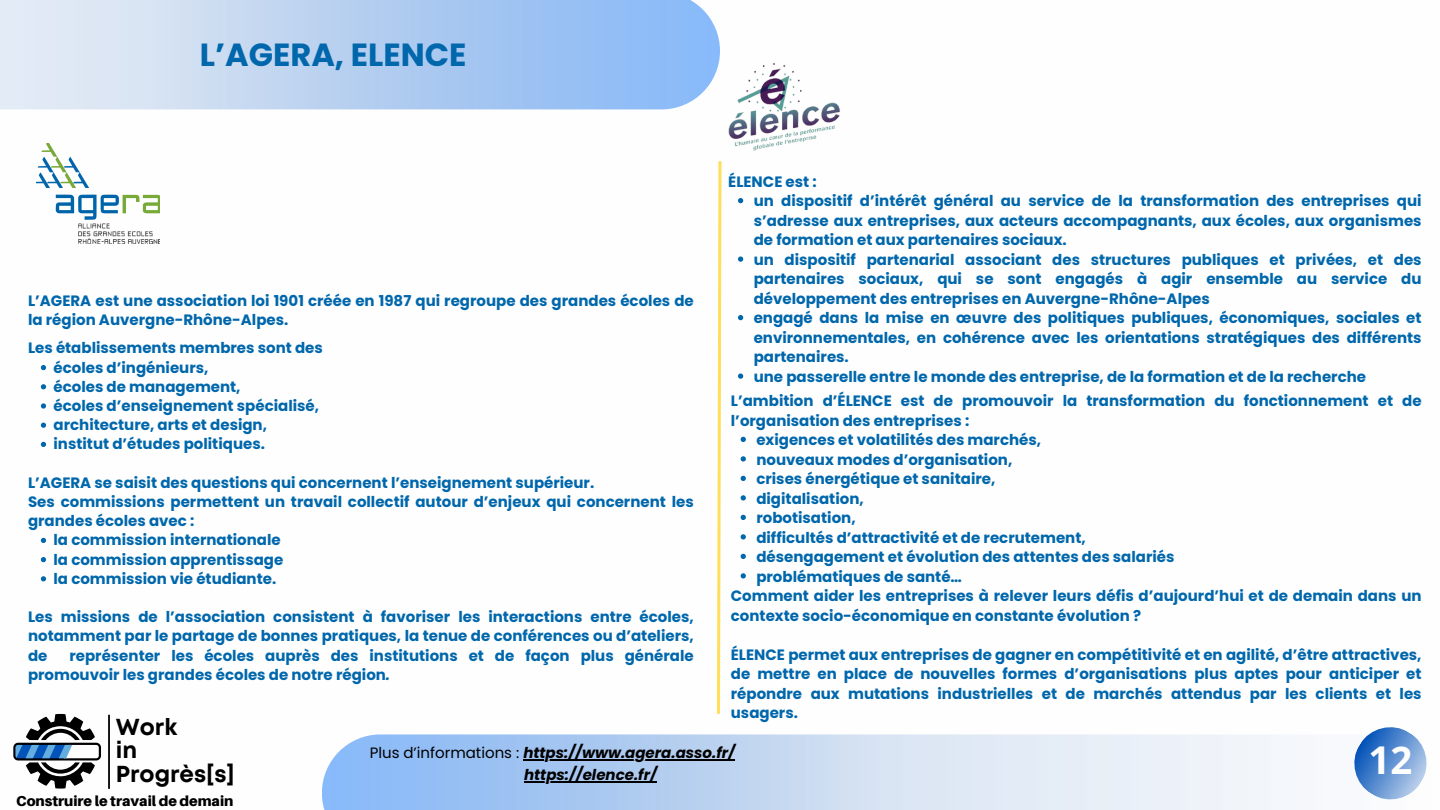
<style>
.page{position:relative;width:1440px;height:810px;background:#fff}
.page>*{position:absolute;margin:0;border:0;box-sizing:border-box;transform-origin:0 0}
.t1{font:700 38.3px "Open Sans";color:#fefefe}
.t2{font:700 32px "Poppins";color:#0067ac}
.t3{font:700 23.1px/23.6px "Mont";color:#000}
.t4{font:700 15px/19.5px "Poppins";color:#0067ac}
.t5{font:italic 700 15px "Poppins";color:#000}
.t6{font:900 14.4px "Aileron";color:#000}
.s1{font-style:italic}
.s2{font-weight:400;font-style:normal}
</style>
<div class="page">
<svg style="left:13px;top:743px;width:88px;height:18px"></svg>
<svg style="left:16px;top:714px;width:83px;height:75px"></svg>
<hr style="left:108px;top:715px;width:2px;height:74px;background:#000">
<div style="left:322px;top:734px;width:1118px;height:76px;background:linear-gradient(to right,#8db7ec,#fffffb)"></div>
<img style="left:36px;top:143px;width:124px;height:100px">
<div style="left:0;top:0;width:720px;height:109px;background:linear-gradient(to right,#e6ebf1,#8ab8f4)"></div>
<svg style="left:41px;top:365px;width:5px;height:5px"></svg>
<svg style="left:41px;top:384px;width:5px;height:5px"></svg>
<svg style="left:41px;top:403px;width:5px;height:6px"></svg>
<svg style="left:41px;top:423px;width:5px;height:5px"></svg>
<svg style="left:41px;top:442px;width:5px;height:5px"></svg>
<svg style="left:41px;top:538px;width:5px;height:5px"></svg>
<svg style="left:41px;top:557px;width:5px;height:5px"></svg>
<svg style="left:41px;top:576px;width:5px;height:5px"></svg>
<svg style="left:717px;top:161px;width:5px;height:553px"></svg>
<img style="left:728px;top:63px;width:112px;height:88px">
<svg style="left:741px;top:437px;width:5px;height:5px"></svg>
<svg style="left:741px;top:456px;width:5px;height:6px"></svg>
<svg style="left:741px;top:476px;width:5px;height:5px"></svg>
<svg style="left:741px;top:495px;width:5px;height:6px"></svg>
<svg style="left:741px;top:515px;width:5px;height:5px"></svg>
<svg style="left:741px;top:534px;width:5px;height:6px"></svg>
<svg style="left:741px;top:554px;width:5px;height:5px"></svg>
<svg style="left:741px;top:573px;width:5px;height:6px"></svg>
<svg style="left:738px;top:198px;width:5px;height:5px"></svg>
<svg style="left:738px;top:256px;width:5px;height:6px"></svg>
<svg style="left:738px;top:315px;width:5px;height:5px"></svg>
<svg style="left:738px;top:374px;width:5px;height:5px"></svg>
<svg style="left:1349px;top:727px;width:83px;height:77px"></svg>
<hr style="left:523px;top:759px;width:212px;height:1px;background:#000">
<hr style="left:524px;top:781px;width:133px;height:1px;background:#000">
<p class="t2" style="left:200px;top:33px;width:268px">L’AGERA, ELENCE</p>
<p class="t4" style="left:728px;top:172px;width:90px">ÉLENCE est :</p>
<p class="t4" style="left:754px;top:191px;width:669px;text-align:justify">un dispositif d’intérêt général au service de la transformation des entreprises qui s’adresse aux entreprises, aux acteurs accompagnants, aux écoles, aux organismes de formation et aux partenaires sociaux.</p>
<p class="t4" style="left:754px;top:250px;width:669px;text-align:justify">un dispositif partenarial associant des structures publiques et privées, et des partenaires sociaux, qui se sont engagés à agir ensemble au service du développement des entreprises en Auvergne-Rhône-Alpes</p>
<p class="t4" style="left:754px;top:308px;width:669px;text-align:justify">engagé dans la mise en œuvre des politiques publiques, économiques, sociales et environnementales, en cohérence avec les orientations stratégiques des différents partenaires.</p>
<p class="t4" style="left:754px;top:367px;width:614px">une passerelle entre le monde des entreprise, de la formation et de la recherche</p>
<p class="t4" style="left:28px;top:291px;width:667px">L’AGERA est une association loi 1901 créée en 1987 qui regroupe des grandes écoles de la région Auvergne-Rhône-Alpes.</p>
<p class="t4" style="left:28px;top:338px;width:296px">Les établissements membres sont des</p>
<h3 class="t4" style="left:54px;top:358px;width:156px">écoles d’ingénieurs,</h3>
<p class="t4" style="left:54px;top:377px;width:189px">écoles de management,</p>
<p class="t4" style="left:54px;top:396px;width:267px">écoles d’enseignement spécialisé,</p>
<p class="t4" style="left:54px;top:415px;width:215px">architecture, arts et design,</p>
<p class="t4" style="left:54px;top:434px;width:213px">institut d’études politiques.</p>
<h3 class="t4" style="left:28px;top:473px;width:667px;line-height:19.2px">L’AGERA se saisit des questions qui concernent l’enseignement supérieur.<br>Ses commissions permettent un travail collectif autour d’enjeux qui concernent les grandes écoles avec :</h3>
<h3 class="t4" style="left:54px;top:530px;width:229px">la commission internationale</h3>
<p class="t4" style="left:54px;top:550px;width:231px">la commission apprentissage</p>
<p class="t4" style="left:54px;top:569px;width:224px">la commission vie étudiante.</p>
<p class="t4" style="left:28px;top:607px;width:667px;line-height:19.2px;text-align:justify">Les missions de l’association consistent à favoriser les interactions entre écoles, notamment par le partage de bonnes pratiques, la tenue de conférences ou d’ateliers, de</p>
<p class="t4" style="left:731px;top:391px;width:692px">L’ambition d’ÉLENCE est de promouvoir la transformation du fonctionnement et de l’organisation des entreprises :</p>
<p class="t4" style="left:756px;top:430px;width:286px">exigences et volatilités des marchés,</p>
<h3 class="t4" style="left:756px;top:450px;width:257px">nouveaux modes d’organisation,</h3>
<p class="t4" style="left:756px;top:469px;width:241px">crises énergétique et sanitaire,</p>
<p class="t4" style="left:756px;top:489px;width:109px">digitalisation,</p>
<p class="t4" style="left:756px;top:508px;width:101px">robotisation,</p>
<h3 class="t4" style="left:756px;top:528px;width:331px">difficultés d’attractivité et de recrutement,</h3>
<h3 class="t4" style="left:756px;top:547px;width:420px">désengagement et évolution des attentes des salariés</h3>
<p class="t4" style="left:756px;top:567px;width:207px">problématiques de santé…</p>
<p class="t4" style="left:731px;top:586px;width:692px">Comment aider les entreprises à relever leurs défis d’aujourd’hui et de demain dans un contexte socio-économique en constante évolution ?</p>
<p class="t4" style="left:731px;top:645px;width:692px;text-align:justify">ÉLENCE permet aux entreprises de gagner en compétitivité et en agilité, d’être attractives, de mettre en place de nouvelles formes d’organisations plus aptes pour anticiper et répondre aux mutations industrielles et de marchés attendus par les clients et les usagers.</p>
<p class="t4" style="left:28px;top:646px;width:667px;line-height:19.2px;text-indent:41px">représenter les écoles auprès des institutions et de façon plus générale promouvoir les grandes écoles de notre région<span class="s1">.</span></p>
<h2 class="t3" style="left:116px;top:716px;width:120px">Work<br>in<br>Progrès[s]</h2>
<p class="t6" style="left:16px;top:792px;width:219px">Construire le travail de demain</p>
<h3 class="t5" style="left:370px;top:742px;width:367px"><span class="s2">Plus d’informations :</span> https://www.agera.asso.fr/</h3>
<p class="t5" style="left:524px;top:764px;width:134px">https://elence.fr/</p>
<h3 class="t1" style="left:1369px;top:733px;width:45px">12</h3>
</div>
